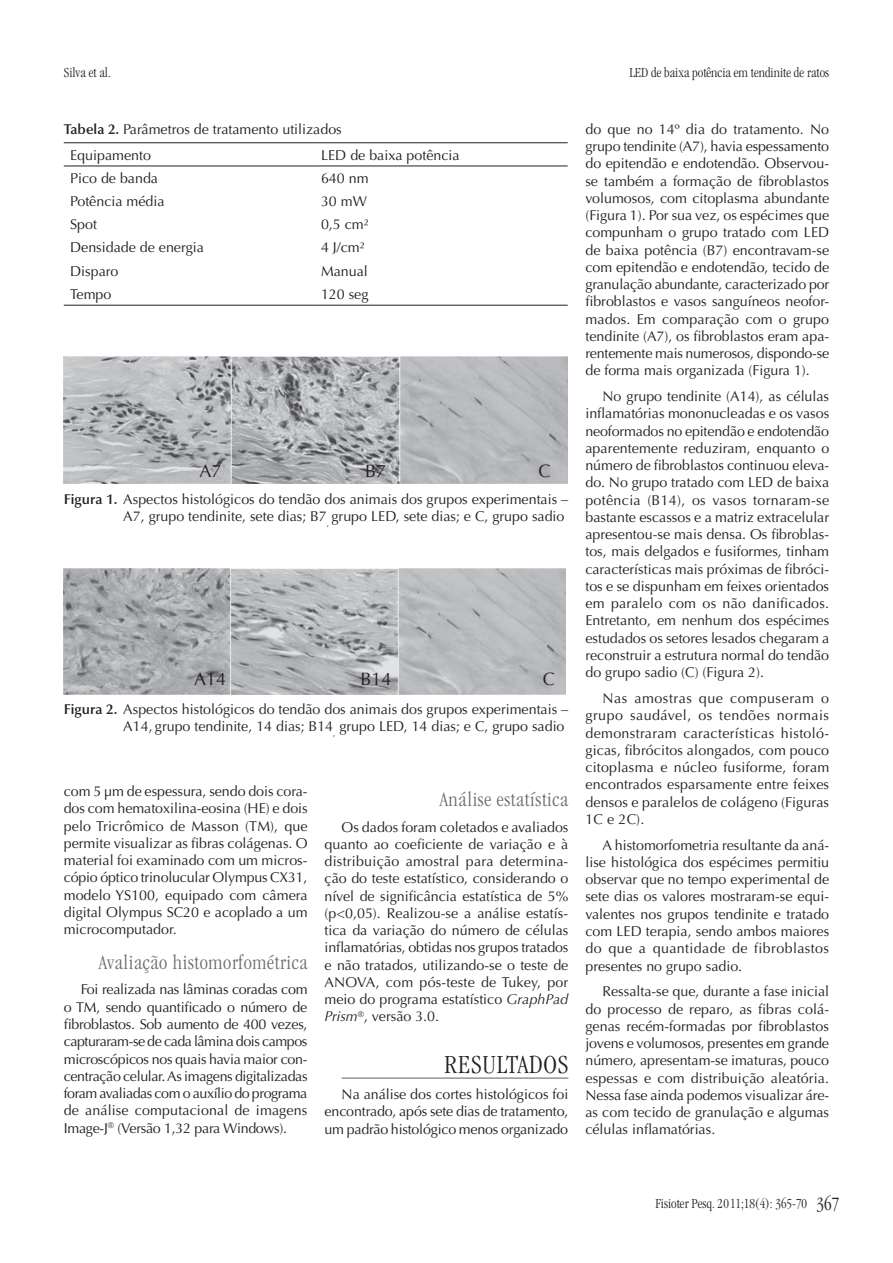
<style>
.page{position:relative;width:893px;height:1263px;background:#fff}
.page>*{position:absolute;margin:0;border:0;box-sizing:border-box;transform-origin:0 0}
._06_1_Subtítulo_1{font:300 condensed 27px "ITC Garamond Std";letter-spacing:.03em;color:#231f20}
._06_2_Subtítulo_2{font:300 condensed 21px "ITC Garamond Std";letter-spacing:.03em;color:#6c6d70}
.t1{font:18px "Optima LT Std";color:#231f20}
._07_1_Texto{font:14.25px/17.2px "Optima LT Std";color:#231f20;text-align:justify}
._09_1_Tabela_Figura{font:14.25px/17.2px "Optima LT Std";color:#231f20;text-align:right}
._09_2_Tabela_texto{font:14.25px "Optima LT Std";color:#231f20}
._10_3_Cabeçalho_títu{font:300 condensed 14.25px "ITC Garamond Std";color:#231f20}
._10_2_Cabeçalho_auto{font:300 condensed 14.25px "ITC Garamond Std";color:#231f20}
.s1{font-weight:600}
.s2{font-style:italic}
.s3{font-style:inherit}
.s4{font-size:19.5px}
</style>
<div class="page">
<img style="left:64px;top:356px;width:504px;height:128px">
<img style="left:64px;top:568px;width:502px;height:127px">
<hr style="left:342px;top:1077px;width:226px;height:2px;background:#939598">
<hr style="left:64px;top:142px;width:251px;height:1px;background:#231f20">
<hr style="left:315px;top:142px;width:253px;height:1px;background:#231f20">
<hr style="left:64px;top:166px;width:251px;height:1px;background:#231f20">
<hr style="left:315px;top:166px;width:253px;height:1px;background:#231f20">
<hr style="left:64px;top:305px;width:251px;height:1px;background:#231f20">
<hr style="left:315px;top:305px;width:253px;height:1px;background:#231f20">
<p class="_10_2_Cabeçalho_auto" style="left:64px;top:64px;width:49px">Silva et al.</p>
<p class="_10_3_Cabeçalho_títu" style="left:629px;top:64px;width:201px">LED de baixa potência em tendinite de ratos</p>
<p class="_09_1_Tabela_Figura" style="left:64px;top:121px;width:280px"><span class="s1">Tabela 2.</span> Parâmetros de tratamento utilizados</p>
<p class="_09_2_Tabela_texto" style="left:70px;top:146px;width:82px">Equipamento</p>
<p class="_09_2_Tabela_texto" style="left:321px;top:146px;width:140px">LED de baixa potência</p>
<p class="_09_2_Tabela_texto" style="left:70px;top:170px;width:89px">Pico de banda</p>
<p class="_09_2_Tabela_texto" style="left:321px;top:170px;width:49px">640 nm</p>
<p class="_09_2_Tabela_texto" style="left:70px;top:193px;width:96px">Potência média</p>
<p class="_09_2_Tabela_texto" style="left:321px;top:193px;width:47px">30 mW</p>
<p class="_09_2_Tabela_texto" style="left:70px;top:216px;width:28px">Spot</p>
<p class="_09_2_Tabela_texto" style="left:321px;top:216px;width:49px">0,5 cm²</p>
<p class="_09_2_Tabela_texto" style="left:70px;top:239px;width:135px">Densidade de energia</p>
<p class="_09_2_Tabela_texto" style="left:321px;top:239px;width:45px">4 J/cm²</p>
<p class="_09_2_Tabela_texto" style="left:70px;top:262px;width:50px">Disparo</p>
<p class="_09_2_Tabela_texto" style="left:321px;top:262px;width:48px">Manual</p>
<p class="_09_2_Tabela_texto" style="left:70px;top:286px;width:43px">Tempo</p>
<p class="_09_2_Tabela_texto" style="left:321px;top:286px;width:49px">120 seg</p>
<p class="t1" style="left:200px;top:460px;width:24px">A7</p>
<p class="t1" style="left:365px;top:460px;width:23px">B7</p>
<p class="t1" style="left:539px;top:460px;width:14px">C</p>
<p class="_09_1_Tabela_Figura" style="left:64px;top:491px;width:506px"><span class="s1">Figura 1.</span> Aspectos histológicos do tendão dos animais dos grupos experimentais –<br>A7, grupo tendinite, sete dias; B7<sub>,</sub> grupo LED, sete dias; e C, grupo sadio</p>
<p class="t1" style="left:194px;top:669px;width:34px">A14</p>
<p class="t1" style="left:361px;top:669px;width:33px">B14</p>
<p class="t1" style="left:543px;top:669px;width:14px">C</p>
<p class="_09_1_Tabela_Figura" style="left:64px;top:700px;width:506px"><span class="s1">Figura 2.</span> Aspectos histológicos do tendão dos animais dos grupos experimentais –<br>A14, grupo tendinite, 14 dias; B14<sub>,</sub> grupo LED, 14 dias; e C, grupo sadio</p>
<p class="_07_1_Texto" style="left:64px;top:783px;width:245px">com 5 µm de espessura, sendo dois cora&shy;dos com hematoxilina-eosina (HE) e dois pelo Tricrômico de Masson (TM), que permite visualizar as fibras colágenas. O material foi examinado com um micros&shy;cópio óptico trinolucular Olympus CX31, modelo YS100, equipado com câmera digital Olympus SC20 e acoplado a um microcomputador.</p>
<p class="_06_2_Subtítulo_2" style="left:99px;top:950px;width:210px">Avaliação histomorfométrica</p>
<p class="_07_1_Texto" style="left:64px;top:981px;width:245px;text-indent:17px">Foi realizada nas lâminas coradas com o TM, sendo quantificado o número de fibroblastos. Sob aumento de 400 vezes, capturaram-se de cada lâmina dois campos microscópicos nos quais havia maior con&shy;centração celular. As imagens digitalizadas foram avaliadas com o auxílio do programa de análise computacional de imagens Image-J<sup>®</sup> (Versão 1,32 para Windows).</p>
<p class="_06_2_Subtítulo_2" style="left:440px;top:787px;width:130px">Análise estatística</p>
<p class="_07_1_Texto" style="left:325px;top:818px;width:245px;text-indent:17px">Os dados foram coletados e avaliados quanto ao coeficiente de variação e à distribuição amostral para determina&shy;ção do teste estatístico, considerando o nível de significância estatística de 5% (p&lt;0,05). Realizou-se a análise estatís&shy;tica da variação do número de células inflamatórias, obtidas nos grupos tratados e não tratados, utilizando-se o teste de ANOVA, com pós-teste de Tukey, por meio do programa estatístico <span class="s2">GraphPad Prism</span><sup>®</sup>, versão 3.0.</p>
<p class="_06_1_Subtítulo_1" style="left:444px;top:1050px;width:126px">RESULTADOS</p>
<p class="_07_1_Texto" style="left:325px;top:1086px;width:245px;text-indent:17px">Na análise dos cortes histológicos foi encontrado, após sete dias de tratamento, um padrão histológico menos organizado</p>
<p class="_07_1_Texto" style="left:585px;top:121px;width:245px">do que no 14º dia do tratamento. No grupo tendinite (A7), havia espessamento do epitendão e endotendão. Observou&shy;se também a formação de fibroblastos volumosos, com citoplasma abundante (Figura 1). Por sua vez, os espécimes que compunham o grupo tratado com LED de baixa potência (B7) encontravam-se com epitendão e endotendão, tecido de granulação abundante, caracterizado por fibroblastos e vasos sanguíneos neofor&shy;mados. Em comparação com o grupo tendinite (A7), os fibroblastos eram apa&shy;rentemente mais numerosos, dispondo-se de forma mais organizada (Figura 1).</p>
<p class="_07_1_Texto" style="left:585px;top:388px;width:245px;text-indent:17px">No grupo tendinite (A14), as células inflamatórias mononucleadas e os vasos neoformados no epitendão e endotendão aparentemente reduziram, enquanto o número de fibroblastos continuou eleva&shy;do. No grupo tratado com LED de baixa potência (B14), os vasos tornaram-se bastante escassos e a matriz extracelular apresentou-se mais densa. Os fibroblas&shy;tos, mais delgados e fusiformes, tinham características mais próximas de fibróci&shy;tos e se dispunham em feixes orientados em paralelo com os não danificados.<br>Entretanto, em nenhum dos espécimes estudados os setores lesados chegaram a reconstruir a estrutura normal do tendão do grupo sadio (C) (Figura 2).</p>
<p class="_07_1_Texto" style="left:585px;top:690px;width:245px;text-indent:17px">Nas amostras que compuseram o grupo saudável, os tendões normais demonstraram características histoló&shy;gicas, fibrócitos alongados, com pouco citoplasma e núcleo fusiforme, foram encontrados esparsamente entre feixes densos e paralelos de colágeno (Figuras 1C e 2C).</p>
<p class="_07_1_Texto" style="left:585px;top:836px;width:245px;text-indent:17px">A histomorfometria resultante da aná&shy;lise histológica dos espécimes permitiu observar que no tempo experimental de sete dias os valores mostraram-se equi&shy;valentes nos grupos tendinite e tratado com LED terapia, sendo ambos maiores do que a quantidade de fibroblastos presentes no grupo sadio.</p>
<p class="_07_1_Texto" style="left:585px;top:983px;width:245px;text-indent:17px">Ressalta-se que, durante a fase inicial do processo de reparo, as fibras colá&shy;genas recém-formadas por fibroblastos jovens e volumosos, presentes em grande número, apresentam-se imaturas, pouco espessas e com distribuição aleatória.<br>Nessa fase ainda podemos visualizar áre&shy;as com tecido de granulação e algumas células inflamatórias.</p>
<p class="_10_3_Cabeçalho_títu" style="left:655px;top:1196px;width:185px"><span class="s3">F</span>isioter Pesq<span class="s3">. 2011;18(4):</span> 365-70 <span class="s4">367</span></p>
</div>
